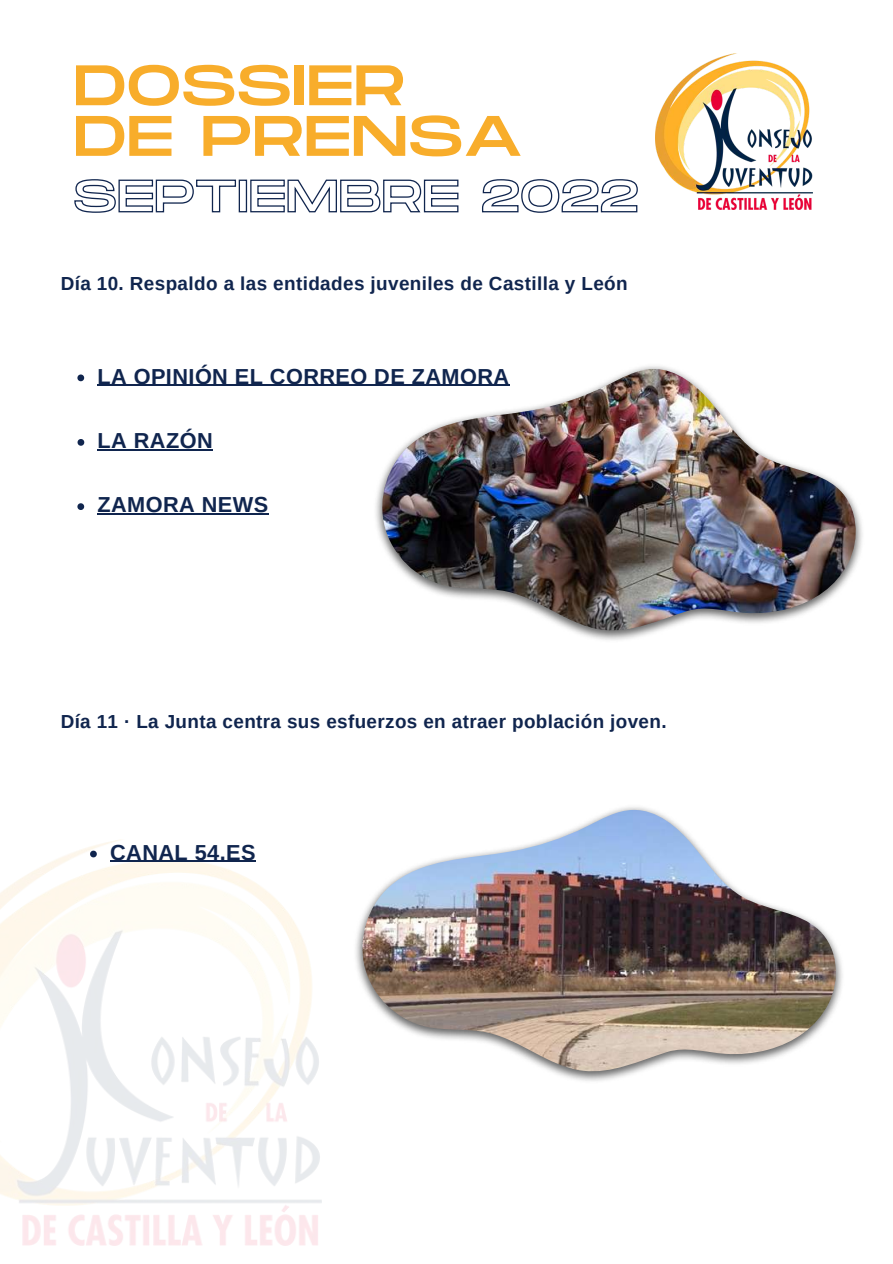
<style>
.page{position:relative;width:893px;height:1264px;background:#fff}
.page>*{position:absolute;margin:0;border:0;box-sizing:border-box;transform-origin:0 0}
.t1{font:57px/50.6px "Monument Extended";color:#f8ad2b}
.t2{font:700 21.75px "Arimo";letter-spacing:.02em;color:#10254e}
.t3{font:700 18.9px "Arimo";letter-spacing:.02em;color:#10254e}
</style>
<div class="page">
<img style="left:655px;top:54px;width:157px;height:155px">
<img style="left:375px;top:366px;width:488px;height:274px">
<img style="left:377px;top:369px;width:483px;height:262px">
<img style="left:355px;top:807px;width:488px;height:274px">
<img style="left:362px;top:809px;width:473px;height:264px">
<img style="left:0;top:840px;width:321px;height:405px">
<svg style="left:74px;top:179px;width:564px;height:34px"></svg>
<svg style="left:77px;top:503px;width:7px;height:7px"></svg>
<hr style="left:97px;top:513px;width:171px;height:1px;background:#10254e">
<svg style="left:90px;top:850px;width:7px;height:7px"></svg>
<hr style="left:110px;top:860px;width:146px;height:1px;background:#10254e">
<svg style="left:77px;top:439px;width:7px;height:7px"></svg>
<hr style="left:98px;top:449px;width:115px;height:1px;background:#10254e">
<svg style="left:77px;top:374px;width:7px;height:7px"></svg>
<hr style="left:97px;top:384px;width:412px;height:2px;background:#10254e">
<h1 class="t1" style="left:73px;top:63px;width:451px">DOSSIER<br>DE PRENSA</h1>
<p class="t3" style="left:61px;top:273px;width:568px">Día 10. Respaldo a las entidades juveniles de Castilla y León</p>
<p class="t2" style="left:97px;top:364px;width:413px">LA OPINIÓN EL CORREO DE ZAMORA</p>
<p class="t2" style="left:98px;top:428px;width:117px">LA RAZÓN</p>
<p class="t2" style="left:97px;top:492px;width:172px">ZAMORA NEWS</p>
<p class="t3" style="left:61px;top:711px;width:607px">Día 11 · La Junta centra sus esfuerzos en atraer población joven.</p>
<p class="t2" style="left:110px;top:840px;width:147px">CANAL 54.ES</p>
</div>
